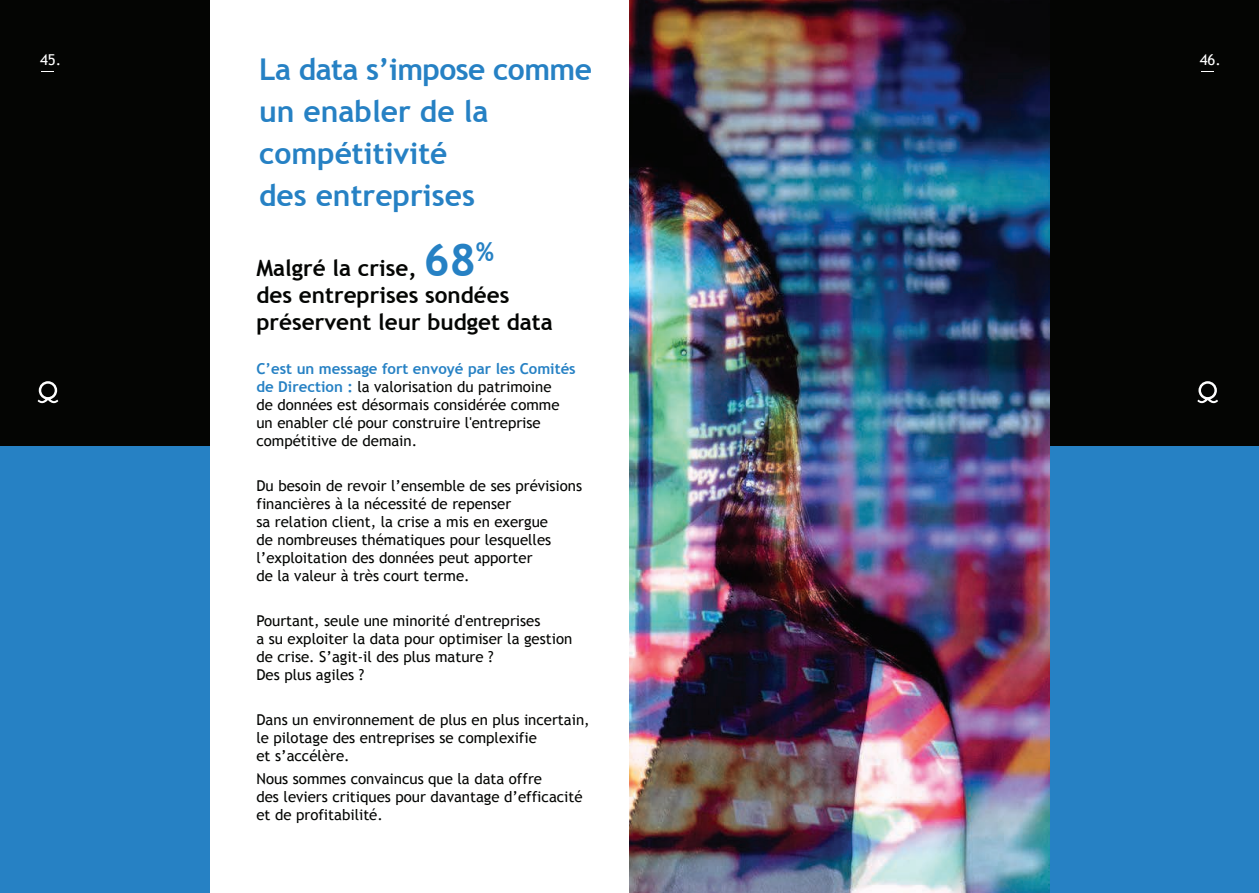
<style>
.page{position:relative;width:1259px;height:893px;background:#fff}
.page>*{position:absolute;margin:0;border:0;box-sizing:border-box;transform-origin:0 0}
.t1{font:700 30px/42px "Trebuchet MS";color:#2681c4}
.t2{font:700 22.5px/27px "Trebuchet MS";color:#040503}
.t3{font:15px/18px "Trebuchet MS";color:#040503}
.t4{font:15px "Trebuchet MS";color:#fff}
.s1{font-size:45px;color:#2681c4}
.s2{font-weight:700;color:#2681c4}
</style>
<div class="page">
<div style="left:0;top:0;width:210px;height:446px;background:#040503"></div>
<div style="left:0;top:446px;width:210px;height:447px;background:#2681c4"></div>
<svg style="left:42px;top:71px;width:12px;height:1px"></svg>
<svg style="left:38px;top:381px;width:20px;height:22px"></svg>
<div style="left:1049px;top:0;width:210px;height:446px;background:#040503"></div>
<div style="left:1049px;top:446px;width:210px;height:447px;background:#2681c4"></div>
<svg style="left:1201px;top:71px;width:13px;height:1px"></svg>
<svg style="left:1197px;top:381px;width:21px;height:22px"></svg>
<img style="left:629px;top:0;width:420px;height:893px">
<p class="t4" style="left:40px;top:51px;width:23px">45.</p>
<p class="t4" style="left:1199px;top:51px;width:23px">46.</p>
<h1 class="t1" style="left:259px;top:48px;width:334px">La data s’impose comme un enabler de la compétitivité</h1>
<h1 class="t1" style="left:259px;top:174px;width:217px">des entreprises</h1>
<h2 class="t2" style="left:256px;top:254px;width:298px">Malgré la crise, <span class="s1">68</span><sup>%<br></sup>des entreprises sondées préservent leur budget data</h2>
<p class="t3" style="left:256px;top:360px;width:321px"><span class="s2">C’est un message fort envoyé par les Comités de Direction :</span> la valorisation du patrimoine<br>de données est désormais considérée comme un enabler clé pour construire l'entreprise compétitive de demain.</p>
<p class="t3" style="left:256px;top:477px;width:327px">Du besoin de revoir l’ensemble de ses prévisions financières à la nécessité de repenser<br>sa relation client, la crise a mis en exergue<br>de nombreuses thématiques pour lesquelles l’exploitation des données peut apporter<br>de la valeur à très court terme.</p>
<p class="t3" style="left:256px;top:612px;width:317px">Pourtant, seule une minorité d'entreprises<br>a su exploiter la data pour optimiser la gestion de crise. S’agit-il des plus mature ?<br>Des plus agiles ?</p>
<p class="t3" style="left:256px;top:711px;width:335px">Dans un environnement de plus en plus incertain, le pilotage des entreprises se complexifie<br>et s’accélère.</p>
<p class="t3" style="left:256px;top:770px;width:328px">Nous sommes convaincus que la data offre<br>des leviers critiques pour davantage d’efficacité et de profitabilité.</p>
</div>
